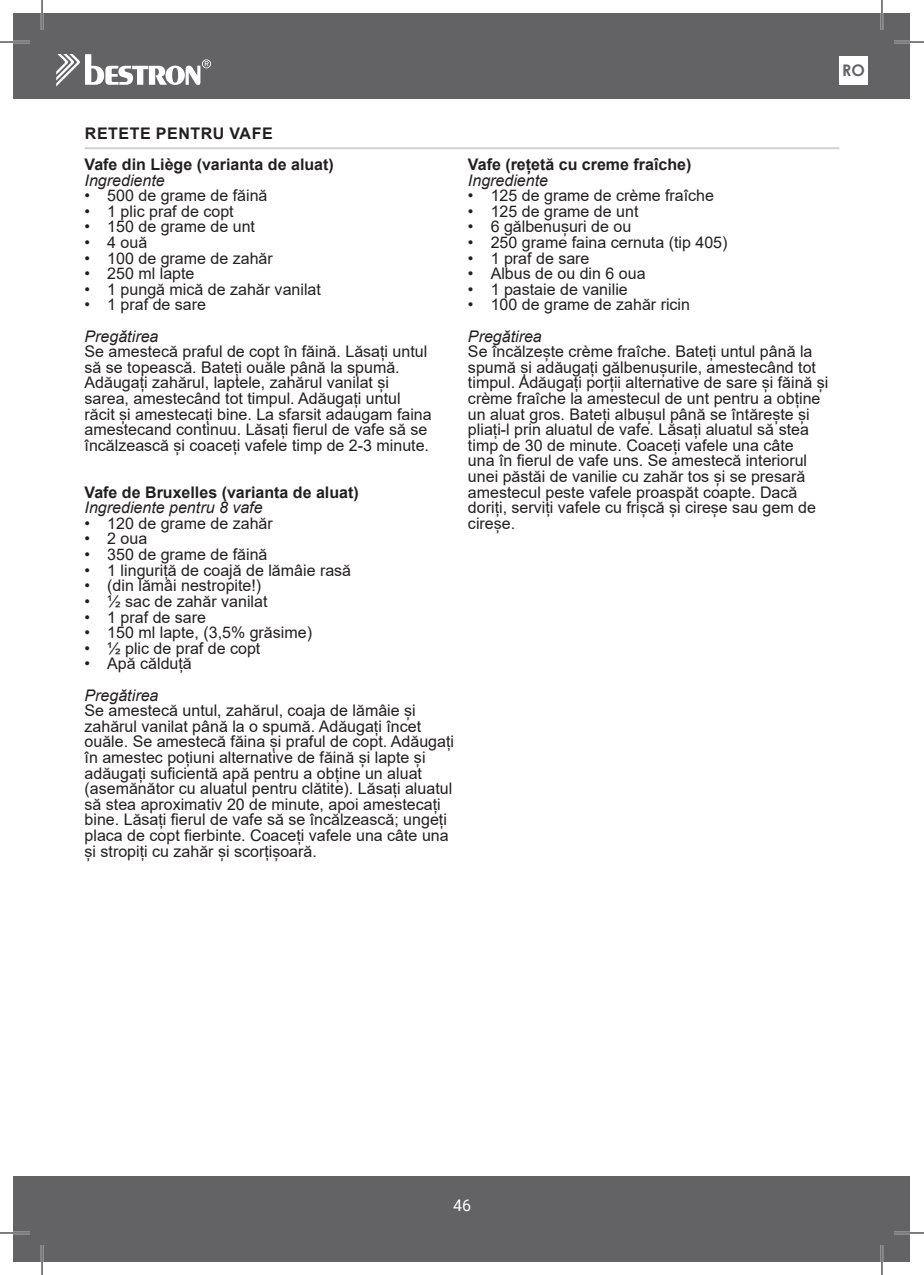
<style>
.page{position:relative;width:924px;height:1275px;background:#fff}
.page>*{position:absolute;margin:0;border:0;box-sizing:border-box;transform-origin:0 0}
.t1{font:16px/15.6px "Arial";color:#231f20}
.t2{font:700 16px/31.2px "Arial";color:#231f20}
.t3{font:italic 16px "Arial";color:#231f20}
.t4{font:700 16px "Century Gothic";color:#636366}
.t5{font:16px "Roboto";color:#fff}
</style>
<div class="page">
<div style="left:14px;top:14px;width:895px;height:85px;background:#636366"></div>
<div style="left:14px;top:1176px;width:895px;height:85px;background:#636366"></div>
<svg style="left:56px;top:54px;width:155px;height:33px"></svg>
<div style="left:839px;top:56px;width:28px;height:29px;background:#fff"></div>
<hr style="left:85px;top:147px;width:754px;height:2px;background:#d1d2d4">
<hr style="left:0;top:41px;width:30px;height:2px;background:#fff">
<hr style="left:893px;top:41px;width:30px;height:2px;background:#fff">
<hr style="left:0;top:1231px;width:30px;height:3px;background:#fff">
<hr style="left:893px;top:1231px;width:30px;height:3px;background:#fff">
<hr style="left:41px;top:0;width:2px;height:30px;background:#fff">
<hr style="left:41px;top:1245px;width:2px;height:30px;background:#fff">
<hr style="left:880px;top:0;width:2px;height:30px;background:#fff">
<hr style="left:880px;top:1245px;width:2px;height:30px;background:#fff">
<hr style="left:0;top:42px;width:30px;height:1px;background:#000">
<hr style="left:893px;top:42px;width:30px;height:1px;background:#000">
<hr style="left:0;top:1232px;width:30px;height:1px;background:#000">
<hr style="left:893px;top:1232px;width:30px;height:1px;background:#000">
<hr style="left:42px;top:0;width:1px;height:30px;background:#000">
<hr style="left:42px;top:1245px;width:1px;height:30px;background:#000">
<hr style="left:881px;top:0;width:1px;height:30px;background:#000">
<hr style="left:881px;top:1245px;width:1px;height:30px;background:#000">
<p class="t4" style="left:841px;top:58px;width:24px">RO</p>
<p class="t2" style="left:85px;top:118px;width:250px">RETETE PENTRU VAFE<br>Vafe din Liège (varianta de aluat)</p>
<p class="t3" style="left:85px;top:170px;width:82px">Ingrediente</p>
<p class="t1" style="left:85px;top:188px;width:184px">• 500 de grame de făină</p>
<p class="t1" style="left:85px;top:203px;width:150px">• 1 plic praf de copt</p>
<p class="t1" style="left:85px;top:219px;width:172px">• 150 de grame de unt</p>
<p class="t1" style="left:85px;top:234px;width:64px">• 4 ouă</p>
<p class="t1" style="left:85px;top:250px;width:190px">• 100 de grame de zahăr</p>
<p class="t1" style="left:85px;top:266px;width:111px">• 250 ml lapte</p>
<p class="t1" style="left:85px;top:281px;width:238px">• 1 pungă mică de zahăr vanilat</p>
<p class="t1" style="left:85px;top:297px;width:123px">• 1 praf de sare</p>
<p class="t3" style="left:85px;top:326px;width:75px">Pregătirea</p>
<p class="t1" style="left:85px;top:344px;width:348px">Se amestecă praful de copt în făină. Lăsați untul să se topească. Bateți ouăle până la spumă.<br>Adăugați zahărul, laptele, zahărul vanilat și sarea, amestecând tot timpul. Adăugați untul răcit și amestecați bine. La sfarsit adaugam faina amestecand continuu. Lăsați fierul de vafe să se încălzească și coaceți vafele timp de 2-3 minute.</p>
<p class="t2" style="left:85px;top:476px;width:275px">Vafe de Bruxelles (varianta de aluat)</p>
<p class="t3" style="left:85px;top:497px;width:179px">Ingrediente pentru 8 vafe</p>
<p class="t1" style="left:85px;top:515px;width:190px">• 120 de grame de zahăr</p>
<p class="t1" style="left:85px;top:531px;width:64px">• 2 oua</p>
<p class="t1" style="left:85px;top:546px;width:184px">• 350 de grame de făină</p>
<p class="t1" style="left:85px;top:562px;width:268px">• 1 linguriță de coajă de lămâie rasă</p>
<p class="t1" style="left:85px;top:578px;width:178px">• (din lămâi nestropite!)</p>
<p class="t1" style="left:85px;top:593px;width:184px">• ½ sac de zahăr vanilat</p>
<p class="t1" style="left:85px;top:609px;width:123px">• 1 praf de sare</p>
<p class="t1" style="left:85px;top:624px;width:229px">• 150 ml lapte, (3,5% grăsime)</p>
<p class="t1" style="left:85px;top:640px;width:177px">• ½ plic de praf de copt</p>
<p class="t1" style="left:85px;top:656px;width:109px">• Apă călduță</p>
<p class="t3" style="left:85px;top:684px;width:75px">Pregătirea</p>
<p class="t1" style="left:85px;top:702px;width:371px">Se amestecă untul, zahărul, coaja de lămâie și zahărul vanilat până la o spumă. Adăugați încet ouăle. Se amestecă făina și praful de copt. Adăugați în amestec poțiuni alternative de făină și lapte și adăugați suficientă apă pentru a obține un aluat (asemănător cu aluatul pentru clătite). Lăsați aluatul să stea aproximativ 20 de minute, apoi amestecați bine. Lăsați fierul de vafe să se încălzească; ungeți placa de copt fierbinte. Coaceți vafele una câte una și stropiți cu zahăr și scorțișoară.</p>
<p class="t2" style="left:468px;top:149px;width:225px">Vafe (rețetă cu creme fraîche)</p>
<p class="t3" style="left:468px;top:170px;width:82px">Ingrediente</p>
<p class="t1" style="left:468px;top:188px;width:247px">• 125 de grame de crème fraîche</p>
<p class="t1" style="left:468px;top:203px;width:172px">• 125 de grame de unt</p>
<p class="t1" style="left:468px;top:219px;width:165px">• 6 gălbenușuri de ou</p>
<p class="t1" style="left:468px;top:234px;width:261px">• 250 grame faina cernuta (tip 405)</p>
<p class="t1" style="left:468px;top:250px;width:123px">• 1 praf de sare</p>
<p class="t1" style="left:468px;top:266px;width:179px">• Albus de ou din 6 oua</p>
<p class="t1" style="left:468px;top:281px;width:161px">• 1 pastaie de vanilie</p>
<p class="t1" style="left:468px;top:297px;width:223px">• 100 de grame de zahăr ricin</p>
<p class="t3" style="left:468px;top:326px;width:75px">Pregătirea</p>
<p class="t1" style="left:468px;top:344px;width:362px">Se încălzește crème fraîche. Bateți untul până la spumă și adăugați gălbenușurile, amestecând tot timpul. Adăugați porții alternative de sare și făină și crème fraîche la amestecul de unt pentru a obține un aluat gros. Bateți albușul până se întărește și pliați-l prin aluatul de vafe. Lăsați aluatul să stea timp de 30 de minute. Coaceți vafele una câte<br>una în fierul de vafe uns. Se amestecă interiorul unei păstăi de vanilie cu zahăr tos și se presară amestecul peste vafele proaspăt coapte. Dacă doriți, serviți vafele cu frișcă și cireșe sau gem de cireșe.</p>
<p class="t5" style="left:453px;top:1193px;width:19px">46</p>
</div>
